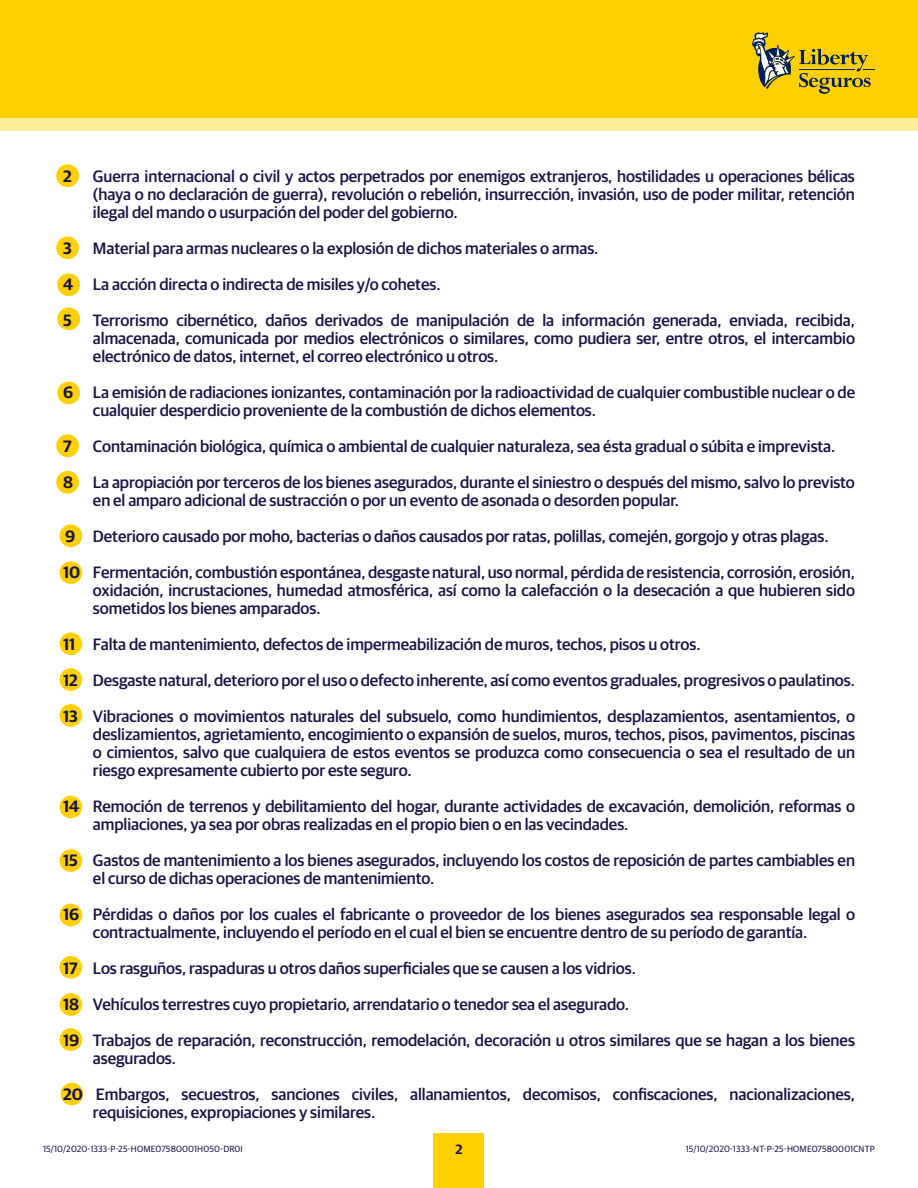
<style>
.page{position:relative;width:918px;height:1188px;background:#fff}
.page>*{position:absolute;margin:0;border:0;box-sizing:border-box;transform-origin:0 0}
.t1{font:500 16.5px/18px "Guardian Sans";letter-spacing:-.005em;color:#1a1446}
.t2{font:600 16.5px "Guardian Sans";color:#1a1446}
.t3{font:600 13.5px "Guardian Sans";color:#1a1446}
.t4{font:9px "Guardian Sans";letter-spacing:.015em;color:#1a1446}
.s1{font-weight:600}
</style>
<div class="page">
<div style="left:0;top:0;width:918px;height:131px;background:#ffec99"></div>
<div style="left:0;top:0;width:918px;height:118px;background:#ffd000"></div>
<svg style="left:752px;top:32px;width:122px;height:62px"></svg>
<div style="left:434px;top:1134px;width:50px;height:54px;background:#ffd000"></div>
<div style="left:59px;top:561px;width:23px;height:23px;background:#ffd000;border-radius:50%"></div>
<div style="left:59px;top:524px;width:23px;height:23px;background:#ffd000;border-radius:50%"></div>
<div style="left:56px;top:471px;width:23px;height:23px;background:#ffd000;border-radius:50%"></div>
<div style="left:56px;top:434px;width:23px;height:23px;background:#ffd000;border-radius:50%"></div>
<div style="left:57px;top:382px;width:23px;height:22px;background:#ffd000;border-radius:50%"></div>
<div style="left:57px;top:308px;width:23px;height:22px;background:#ffd000;border-radius:50%"></div>
<div style="left:57px;top:273px;width:23px;height:23px;background:#ffd000;border-radius:50%"></div>
<div style="left:56px;top:236px;width:23px;height:23px;background:#ffd000;border-radius:50%"></div>
<div style="left:56px;top:164px;width:23px;height:23px;background:#ffd000;border-radius:50%"></div>
<div style="left:59px;top:704px;width:23px;height:23px;background:#ffd000;border-radius:50%"></div>
<div style="left:59px;top:668px;width:23px;height:23px;background:#ffd000;border-radius:50%"></div>
<div style="left:59px;top:632px;width:23px;height:23px;background:#ffd000;border-radius:50%"></div>
<div style="left:61px;top:1083px;width:22px;height:22px;background:#ffd000;border-radius:50%"></div>
<div style="left:59px;top:1028px;width:23px;height:23px;background:#ffd000;border-radius:50%"></div>
<div style="left:59px;top:993px;width:23px;height:23px;background:#ffd000;border-radius:50%"></div>
<div style="left:59px;top:956px;width:23px;height:23px;background:#ffd000;border-radius:50%"></div>
<div style="left:59px;top:904px;width:23px;height:22px;background:#ffd000;border-radius:50%"></div>
<div style="left:59px;top:849px;width:23px;height:23px;background:#ffd000;border-radius:50%"></div>
<div style="left:59px;top:796px;width:23px;height:22px;background:#ffd000;border-radius:50%"></div>
<p class="t2" style="left:63px;top:164px;width:10px">2</p>
<p class="t1" style="left:93px;top:166px;width:763px;text-align:justify">Guerra internacional o civil y actos perpetrados por enemigos extranjeros, hostilidades u operaciones bélicas (haya o no declaración de guerra), revolución o rebelión, insurrección, invasión, uso de poder militar, retención ilegal del mando o usurpación del poder del gobierno.</p>
<p class="t2" style="left:63px;top:236px;width:10px">3</p>
<p class="t1" style="left:63px;top:229px;width:537px;line-height:36px;text-indent:30px">Material para armas nucleares o la explosión de dichos materiales o armas.<br><span class="s1">4</span> La acción directa o indirecta de misiles y/o cohetes.<br><span class="s1">5</span></p>
<p class="t1" style="left:93px;top:310px;width:764px;text-align:justify">Terrorismo cibernético, daños derivados de manipulación de la información generada, enviada, recibida, almacenada, comunicada por medios electrónicos o similares, como pudiera ser, entre otros, el intercambio electrónico de datos, internet, el correo electrónico u otros.</p>
<p class="t1" style="left:93px;top:382px;width:764px;text-indent:-30px"><span class="s1">6</span> La emisión de radiaciones ionizantes, contaminación por la radioactividad de cualquier combustible nuclear o de cualquier desperdicio proveniente de la combustión de dichos elementos.</p>
<p class="t2" style="left:63px;top:434px;width:10px">7</p>
<p class="t1" style="left:63px;top:427px;width:793px;line-height:36px;text-indent:30px">Contaminación biológica, química o ambiental de cualquier naturaleza, sea ésta gradual o súbita e imprevista.<br><span class="s1">8</span> La apropiación por terceros de los bienes asegurados, durante el siniestro o después del mismo, salvo lo previsto</p>
<p class="t1" style="left:63px;top:481px;width:793px;line-height:36px;text-indent:30px">en el amparo adicional de sustracción o por un evento de asonada o desorden popular.<br><span class="s1">9</span> Deterioro causado por moho, bacterias o daños causados por ratas, polillas, comején, gorgojo y otras plagas.<br><span class="s1">10</span> Fermentación, combustión espontánea, desgaste natural, uso normal, pérdida de resistencia, corrosión, erosión,</p>
<p class="t1" style="left:93px;top:580px;width:764px">oxidación, incrustaciones, humedad atmosférica, así como la calefacción o la desecación a que hubieren sido sometidos los bienes amparados.</p>
<p class="t1" style="left:63px;top:625px;width:794px;line-height:36px"><span class="s1">11</span> Falta de mantenimiento, defectos de impermeabilización de muros, techos, pisos u otros.<br><span class="s1">12</span> Desgaste natural, deterioro por el uso o defecto inherente, así como eventos graduales, progresivos o paulatinos.<br><span class="s1">13</span> Vibraciones o movimientos naturales del subsuelo, como hundimientos, desplazamientos, asentamientos, o</p>
<p class="t1" style="left:93px;top:724px;width:764px;text-align:justify">deslizamientos, agrietamiento, encogimiento o expansión de suelos, muros, techos, pisos, pavimentos, piscinas o cimientos, salvo que cualquiera de estos eventos se produzca como consecuencia o sea el resultado de un riesgo expresamente cubierto por este seguro.</p>
<p class="t1" style="left:93px;top:796px;width:764px;text-indent:-30px"><span class="s1">14</span> Remoción de terrenos y debilitamiento del hogar, durante actividades de excavación, demolición, reformas o ampliaciones, ya sea por obras realizadas en el propio bien o en las vecindades.</p>
<p class="t1" style="left:93px;top:850px;width:764px;text-indent:-30px"><span class="s1">15</span> Gastos de mantenimiento a los bienes asegurados, incluyendo los costos de reposición de partes cambiables en el curso de dichas operaciones de mantenimiento.</p>
<p class="t1" style="left:93px;top:904px;width:764px;text-indent:-30px"><span class="s1">16</span> Pérdidas o daños por los cuales el fabricante o proveedor de los bienes asegurados sea responsable legal o contractualmente, incluyendo el período en el cual el bien se encuentre dentro de su período de garantía.</p>
<p class="t1" style="left:63px;top:949px;width:794px;line-height:36px"><span class="s1">17</span> Los rasguños, raspaduras u otros daños superficiales que se causen a los vidrios.<br><span class="s1">18</span> Vehículos terrestres cuyo propietario, arrendatario o tenedor sea el asegurado.<br><span class="s1">19</span> Trabajos de reparación, reconstrucción, remodelación, decoración u otros similares que se hagan a los bienes</p>
<p class="t1" style="left:63px;top:1039px;width:793px;line-height:36px;text-indent:30px">asegurados.<br><span class="s1">20</span> Embargos, secuestros, sanciones civiles, allanamientos, decomisos, confiscaciones, nacionalizaciones,</p>
<p class="t1" style="left:93px;top:1102px;width:284px">requisiciones, expropiaciones y similares.</p>
<p class="t4" style="left:43px;top:1142px;width:201px">15/10/2020-1333-P-25-HOME07580001H050-DR0I</p>
<p class="t3" style="left:455px;top:1139px;width:9px">2</p>
<p class="t4" style="left:686px;top:1142px;width:191px">15/10/2020-1333-NT-P-25-HOME07580001CNTP</p>
</div>
